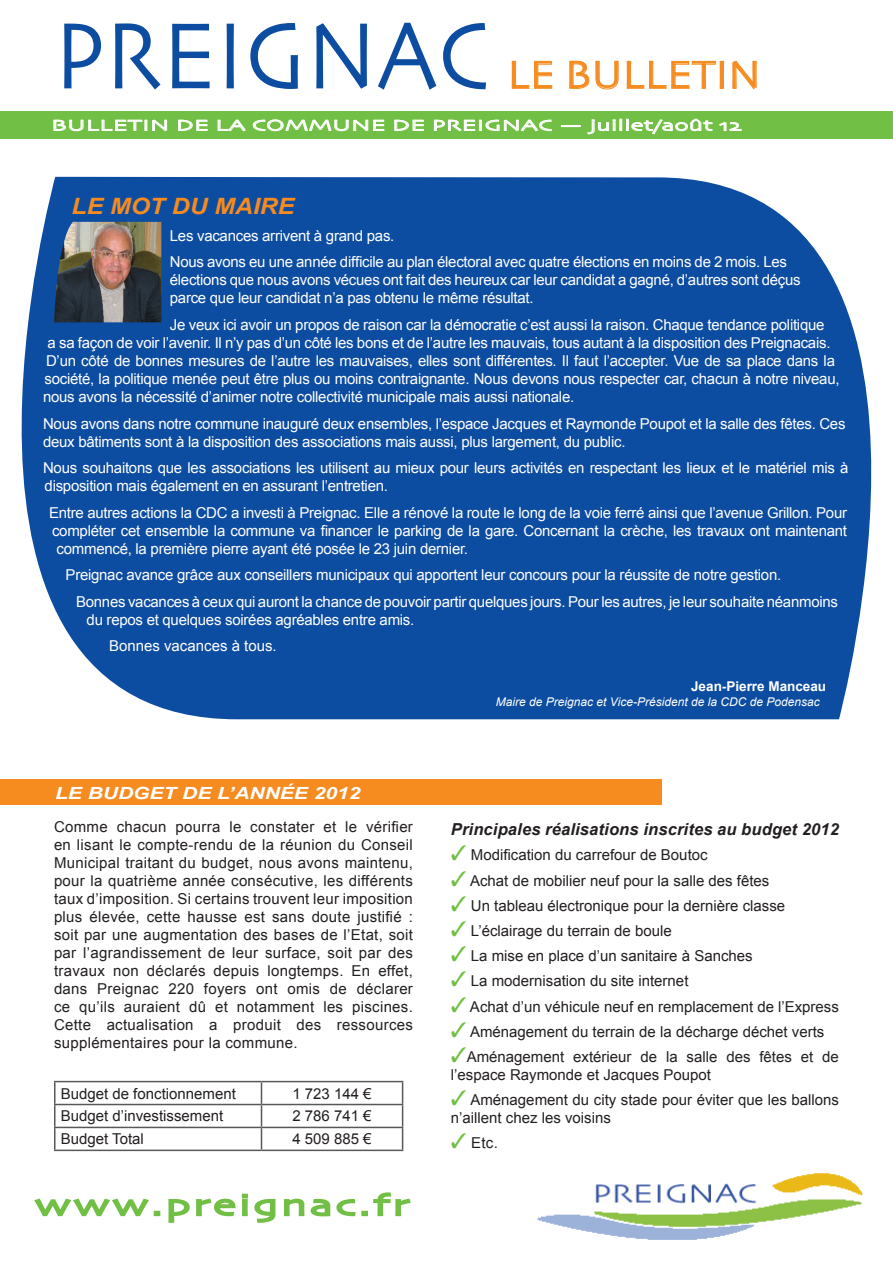
<style>
.page{position:relative;width:893px;height:1263px;background:#fff}
.page>*{position:absolute;margin:0;border:0;box-sizing:border-box;transform-origin:0 0}
.t1{font:99px "Skia";color:#0d4da1;scale:.91 1}
.t2{font:41.25px "Skia";color:#f68b1f}
.t3{font:30px "Skia";letter-spacing:.06em;color:#71bf44;scale:1.5 1}
.t4{font:italic 700 22.5px "Arial";color:#f68b1f;scale:1.1 1}
.t5{font:italic 700 16.8px "Arial";color:#fff;scale:1.25 1}
.t6{font:italic 700 16.5px "Arial";letter-spacing:.01em;color:#231f20}
.t7{font:15.6px "Skia";color:#fff;scale:1.6 1}
.t8{font:15px/26.5px "Arial";letter-spacing:-.02em;color:#fff}
.t9{font:15px/18px "Arial";color:#231f20}
.t10{font:700 13.5px "Arial";color:#fff}
.t11{font:italic 12px "Arial";color:#fff}
.s1{color:#71bf44}
</style>
<div class="page">
<svg style="left:512px;top:61px;width:40px;height:28px"></svg>
<svg style="left:569px;top:60px;width:50px;height:30px"></svg>
<svg style="left:627px;top:61px;width:97px;height:28px"></svg>
<svg style="left:732px;top:60px;width:25px;height:29px"></svg>
<div style="left:0;top:111px;width:893px;height:27px;background:#71bf44"></div>
<svg style="left:53px;top:119px;width:114px;height:13px"></svg>
<svg style="left:178px;top:120px;width:30px;height:11px"></svg>
<svg style="left:217px;top:119px;width:29px;height:13px"></svg>
<svg style="left:252px;top:119px;width:133px;height:13px"></svg>
<svg style="left:394px;top:120px;width:30px;height:11px"></svg>
<svg style="left:434px;top:119px;width:118px;height:13px"></svg>
<div style="left:561px;top:125px;width:20px;height:2px;border:1px solid #fff"></div>
<svg style="left:587px;top:118px;width:155px;height:17px"></svg>
<svg style="left:34px;top:1198px;width:126px;height:19px"></svg>
<svg style="left:168px;top:1193px;width:108px;height:30px"></svg>
<svg style="left:283px;top:1192px;width:128px;height:25px"></svg>
<div style="left:21px;top:177px;width:851px;height:542px;background:#0d4da1"></div>
<div style="left:0;top:780px;width:661px;height:25px;background:#f68b1f"></div>
<img style="left:54px;top:222px;width:107px;height:100px">
<img style="left:538px;top:1173px;width:325px;height:67px">
<hr style="left:54px;top:1081px;width:207px;height:1px;background:#57585a">
<hr style="left:54px;top:1082px;width:2px;height:22px;background:#57585a">
<hr style="left:261px;top:1081px;width:142px;height:1px;background:#57585a">
<hr style="left:54px;top:1104px;width:207px;height:1px;background:#57585a">
<hr style="left:54px;top:1105px;width:2px;height:22px;background:#57585a">
<hr style="left:261px;top:1104px;width:142px;height:1px;background:#57585a">
<hr style="left:54px;top:1127px;width:207px;height:1px;background:#57585a">
<hr style="left:54px;top:1128px;width:2px;height:21px;background:#57585a">
<hr style="left:261px;top:1127px;width:142px;height:1px;background:#57585a">
<svg style="left:261px;top:1082px;width:1px;height:67px"></svg>
<svg style="left:402px;top:1082px;width:1px;height:67px"></svg>
<hr style="left:54px;top:1149px;width:207px;height:2px;background:#57585a">
<hr style="left:261px;top:1149px;width:142px;height:2px;background:#57585a">
<h1 class="t1" style="left:54px;top:-3px;width:479px">PREIGNAC</h1>
<h2 class="t2" style="left:508px;top:50px;width:255px">LE BULLETIN</h2>
<p class="t7" style="left:51px;top:116px;width:433px">BULLETIN DE LA COMMUNE DE PREIGNAC — juillet/août 12</p>
<h3 class="t4" style="left:72px;top:192px;width:204px">LE MOT DU MAIRE</h3>
<p class="t8" style="left:170px;top:223px;width:619px">Les vacances arrivent à grand pas.<br>Nous avons eu une année difficile au plan électoral avec quatre élections en moins de 2 mois. Les</p>
<p class="t8" style="left:170px;top:271px;width:632px;line-height:18px">élections que nous avons vécues ont fait des heureux car leur candidat a gagné, d’autres sont déçus parce que leur candidat n’a pas obtenu le même résultat.</p>
<p class="t8" style="left:170px;top:312px;width:656px">Je veux ici avoir un propos de raison car la démocratie c’est aussi la raison. Chaque tendance politique</p>
<p class="t8" style="left:48px;top:330px;width:784px">a sa façon de voir l’avenir. Il n’y pas d’un côté les bons et de l’autre les mauvais, tous autant à la disposition des Preignacais.</p>
<p class="t8" style="left:46px;top:348px;width:790px">D’un côté de bonnes mesures de l’autre les mauvaises, elles sont différentes. Il faut l’accepter. Vue de sa place dans la</p>
<p class="t8" style="left:45px;top:366px;width:796px">société, la politique menée peut être plus ou moins contraignante. Nous devons nous respecter car, chacun à notre niveau,</p>
<p class="t8" style="left:43px;top:384px;width:533px">nous avons la nécessité d’animer notre collectivité municipale mais aussi nationale.</p>
<p class="t8" style="left:43px;top:414px;width:804px;line-height:18px">Nous avons dans notre commune inauguré deux ensembles, l’espace Jacques et Raymonde Poupot et la salle des fêtes. Ces deux bâtiments sont à la disposition des associations mais aussi, plus largement, du public.</p>
<p class="t8" style="left:43px;top:459px;width:807px;line-height:18px">Nous souhaitons que les associations les utilisent au mieux pour leurs activités en respectant les lieux et le matériel mis à disposition mais également en en assurant l’entretien.</p>
<p class="t8" style="left:49px;top:499px;width:799px">Entre autres actions la CDC a investi à Preignac. Elle a rénové la route le long de la voie ferré ainsi que l’avenue Grillon. Pour</p>
<p class="t8" style="left:52px;top:517px;width:796px">compléter cet ensemble la commune va financer le parking de la gare. Concernant la crèche, les travaux ont maintenant</p>
<p class="t8" style="left:57px;top:535px;width:413px">commencé, la première pierre ayant été posée le 23 juin dernier.</p>
<p class="t8" style="left:76px;top:562px;width:763px;text-indent:-10px">Preignac avance grâce aux conseillers municipaux qui apportent leur concours pour la réussite de notre gestion.<br>Bonnes vacances à ceux qui auront la chance de pouvoir partir quelques jours. Pour les autres, je leur souhaite néanmoins</p>
<p class="t8" style="left:109px;top:606px;width:307px;text-indent:-22px">du repos et quelques soirées agréables entre amis.<br>Bonnes vacances à tous.</p>
<p class="t5" style="left:55px;top:782px;width:246px">LE BUDGET DE L’ANNÉE 2012</p>
<p class="t9" style="left:54px;top:817px;width:360px;text-align:justify">Comme chacun pourra le constater et le vérifier en lisant le compte-rendu de la réunion du Conseil Municipal traitant du budget, nous avons maintenu, pour la quatrième année consécutive, les différents taux d’imposition. Si certains trouvent leur imposition plus élevée, cette hausse est sans doute justifié : soit par une augmentation des bases de l’Etat, soit par l’agrandissement de leur surface, soit par des travaux non déclarés depuis longtemps. En effet, dans Preignac 220 foyers ont omis de déclarer ce qu’ils auraient dû et notamment les piscines.<br>Cette actualisation a produit des ressources supplémentaires pour la commune.</p>
<p class="t9" style="left:61px;top:1084px;width:177px">Budget de fonctionnement</p>
<p class="t9" style="left:292px;top:1084px;width:81px">1 723 144 €</p>
<p class="t9" style="left:61px;top:1107px;width:164px">Budget d’investissement</p>
<p class="t9" style="left:292px;top:1107px;width:81px">2 786 741 €</p>
<p class="t9" style="left:61px;top:1130px;width:85px">Budget Total</p>
<p class="t9" style="left:292px;top:1130px;width:81px">4 509 885 €</p>
<h3 class="t3" style="left:35px;top:1187px;width:252px">www.preignac.fr</h3>
<p class="t10" style="left:691px;top:678px;width:137px">Jean-Pierre Manceau</p>
<p class="t11" style="left:496px;top:694px;width:325px">Maire de Preignac et Vice-Président de la CDC de Podensac</p>
<p class="t6" style="left:451px;top:819px;width:390px">Principales réalisations inscrites au budget 2012</p>
<p class="t9" style="left:451px;top:846px;width:258px"><span class="s1">✓</span> Modification du carrefour de Boutoc</p>
<p class="t9" style="left:451px;top:871px;width:320px"><span class="s1">✓</span> Achat de mobilier neuf pour la salle des fêtes</p>
<p class="t9" style="left:451px;top:897px;width:336px"><span class="s1">✓</span> Un tableau électronique pour la dernière classe</p>
<p class="t9" style="left:451px;top:922px;width:222px"><span class="s1">✓</span> L’éclairage du terrain de boule</p>
<p class="t9" style="left:451px;top:947px;width:303px"><span class="s1">✓</span> La mise en place d’un sanitaire à Sanches</p>
<p class="t9" style="left:451px;top:972px;width:239px"><span class="s1">✓</span> La modernisation du site internet</p>
<p class="t9" style="left:451px;top:997px;width:390px"><span class="s1">✓</span> Achat d’un véhicule neuf en remplacement de l’Express</p>
<p class="t9" style="left:451px;top:1023px;width:375px"><span class="s1">✓</span> Aménagement du terrain de la décharge déchet verts</p>
<p class="t9" style="left:451px;top:1048px;width:390px"><span class="s1">✓</span>Aménagement extérieur de la salle des fêtes et de l’espace Raymonde et Jacques Poupot</p>
<p class="t9" style="left:451px;top:1091px;width:390px"><span class="s1">✓</span> Aménagement du city stade pour éviter que les ballons n’aillent chez les voisins</p>
<p class="t9" style="left:451px;top:1134px;width:49px"><span class="s1">✓</span> Etc.</p>
</div>
